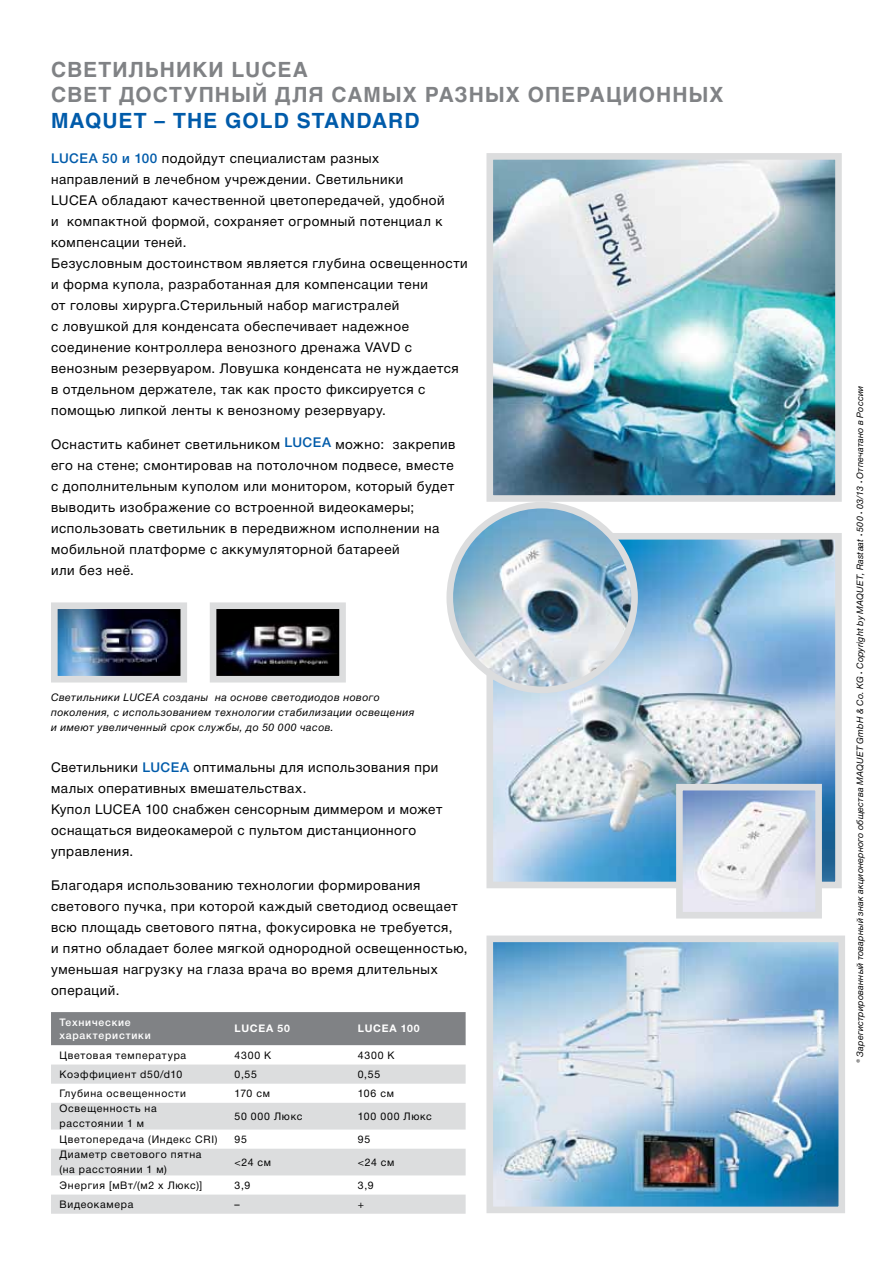
<style>
.page{position:relative;width:893px;height:1263px;background:#fff}
.page>*{position:absolute;margin:0;border:0;box-sizing:border-box;transform-origin:0 0}
.t1{font:700 21px/25.5px "Helvetica Cyr";letter-spacing:.05em;color:#808285}
.t2{font:700 21px "Helvetica Cyr";letter-spacing:.05em;color:#005baa}
.t3{font:13.5px/21px "Helvetica Neue Cyr";letter-spacing:.04em;color:#000}
.t4{font:10.5px/15px "Helvetica Neue Cyr";letter-spacing:.07em;color:#000}
.t5{font:italic 10.5px/15px "Helvetica Neue Cyr";letter-spacing:.05em;color:#000}
.t6{font:500 10.5px/12.6px "Helvetica Neue Cyr";letter-spacing:.075em;color:#fff}
.t7{font:700 10.5px "Helvetica Neue Cyr";letter-spacing:.07em;color:#fff}
.t8{font:italic 9px "Helvetica Neue Cyr";letter-spacing:.02em;color:#000}
.s1{font-weight:500;color:#005baa}
.s2{font-size:4.5px}
</style>
<div class="page">
<div style="left:51px;top:1012px;width:415px;height:33px;background:#808285"></div>
<svg style="left:51px;top:1045px;width:415px;height:1px"></svg>
<svg style="left:51px;top:1064px;width:415px;height:150px;fill:#dcddde"></svg>
<img style="left:218px;top:610px;width:120px;height:64px">
<div style="left:210px;top:602px;width:136px;height:80px;border:7px solid #dcddde"></div>
<img style="left:59px;top:610px;width:120px;height:64px">
<div style="left:51px;top:602px;width:136px;height:80px;border:7px solid #dcddde"></div>
<img style="left:494px;top:161px;width:340px;height:333px">
<div style="left:486px;top:153px;width:356px;height:349px;border:7px solid #dcddde"></div>
<img style="left:494px;top:541px;width:340px;height:339px">
<div style="left:486px;top:533px;width:356px;height:355px;border:7px solid #dcddde"></div>
<img style="left:454px;top:505px;width:180px;height:185px">
<div style="left:446px;top:502px;width:192px;height:191px;border:7px solid #dcddde;border-radius:50%"></div>
<img style="left:494px;top:943px;width:343px;height:262px">
<div style="left:486px;top:935px;width:359px;height:278px;border:7px solid #dcddde"></div>
<img style="left:684px;top:792px;width:130px;height:118px">
<div style="left:676px;top:784px;width:146px;height:134px;border:7px solid #dcddde"></div>
<h1 class="t1" style="left:51px;top:56px;width:674px">СВЕТИЛЬНИКИ LUCEA<br>СВЕТ ДОСТУПНЫЙ ДЛЯ САМЫХ РАЗНЫХ ОПЕРАЦИОННЫХ</h1>
<h1 class="t2" style="left:51px;top:108px;width:370px">MAQUET – THE GOLD STANDARD</h1>
<p class="t3" style="left:51px;top:148px;width:418px"><span class="s1">LUCEA 50 и 100</span> подойдут специалистам разных направлений в лечебном учреждении. Светильники<br>LUCEA обладают качественной цветопередачей, удобной<br>и компактной формой, сохраняет огромный потенциал к компенсации теней.<br>Безусловным достоинством является глубина освещенности и форма купола, разработанная для компенсации тени<br>от головы хирурга.Стерильный набор магистралей<br>с ловушкой для конденсата обеспечивает надежное соединение контроллера венозного дренажа VAVD с венозным резервуаром. Ловушка конденсата не нуждается в отдельном держателе, так как просто фиксируется с помощью липкой ленты к венозному резервуару.</p>
<p class="t3" style="left:51px;top:433px;width:406px">Оснастить кабинет светильником <span class="s1">LUCEA</span> можно: закрепив его на стене; смонтировав на потолочном подвесе, вместе с дополнительным куполом или монитором, который будет выводить изображение со встроенной видеокамеры; использовать светильник в передвижном исполнении на мобильной платформе с аккумуляторной батареей<br>или без неё.</p>
<p class="t5" style="left:51px;top:689px;width:365px">Светильники LUCEA созданы на основе светодиодов нового поколения, с использованием технологии стабилизации освещения и имеют увеличенный срок службы, до 50 000 часов.</p>
<p class="t3" style="left:51px;top:757px;width:393px">Светильники <span class="s1">LUCEA</span> оптимальны для использования при малых оперативных вмешательствах.<br>Купол LUCEA 100 снабжен сенсорным диммером и может оснащаться видеокамерой с пультом дистанционного управления.</p>
<p class="t3" style="left:51px;top:875px;width:418px">Благодаря использованию технологии формирования светового пучка, при которой каждый светодиод освещает всю площадь светового пятна, фокусировка не требуется,<br>и пятно обладает более мягкой однородной освещенностью, уменьшая нагрузку на глаза врача во время длительных операций.</p>
<p class="t6" style="left:60px;top:1016px;width:93px">Технические характеристики</p>
<p class="t7" style="left:235px;top:1023px;width:57px">LUCEA 50</p>
<p class="t7" style="left:358px;top:1023px;width:63px">LUCEA 100</p>
<p class="t4" style="left:60px;top:1047px;width:128px">Цветовая температура</p>
<p class="t4" style="left:235px;top:1047px;width:38px">4300 К</p>
<p class="t4" style="left:358px;top:1047px;width:38px">4300 К</p>
<p class="t4" style="left:60px;top:1067px;width:124px">Коэффициент d50/d10</p>
<p class="t4" style="left:235px;top:1067px;width:24px">0,55</p>
<p class="t4" style="left:358px;top:1067px;width:24px">0,55</p>
<p class="t4" style="left:60px;top:1086px;width:128px">Глубина освещенности</p>
<p class="t4" style="left:235px;top:1086px;width:37px">170 см</p>
<p class="t4" style="left:358px;top:1086px;width:38px">106 см</p>
<p class="t4" style="left:60px;top:1101px;width:99px">Освещенность на расстоянии 1 м</p>
<p class="t4" style="left:235px;top:1109px;width:69px">50 000 Люкс</p>
<p class="t4" style="left:358px;top:1109px;width:75px">100 000 Люкс</p>
<p class="t4" style="left:60px;top:1132px;width:160px">Цветопередача (Индекс CRI)</p>
<p class="t4" style="left:235px;top:1132px;width:14px">95</p>
<p class="t4" style="left:358px;top:1132px;width:14px">95</p>
<p class="t4" style="left:60px;top:1147px;width:144px">Диаметр светового пятна (на расстоянии 1 м)</p>
<p class="t4" style="left:235px;top:1155px;width:38px">&lt;24 см</p>
<p class="t4" style="left:358px;top:1155px;width:38px">&lt;24 см</p>
<p class="t4" style="left:60px;top:1178px;width:144px">Энергия [мВт/(м2 х Люкс)]</p>
<p class="t4" style="left:235px;top:1178px;width:17px">3,9</p>
<p class="t4" style="left:358px;top:1178px;width:17px">3,9</p>
<p class="t4" style="left:60px;top:1197px;width:75px">Видеокамера</p>
<p class="t4" style="left:235px;top:1197px;width:7px">–</p>
<p class="t4" style="left:358px;top:1197px;width:8px">+</p>
<p class="t8" style="left:855px;top:1063px;width:679px;rotate:-90deg">® Зарегистрированный товарный знак акционерного общества MAQUET GmbH &amp; Co. KG <span class="s2">•</span> Copyright by MAQUET, Rastaat <span class="s2">•</span> 500 <span class="s2">•</span> 03/13 <span class="s2">•</span> Отпечатано в России</p>
</div>
